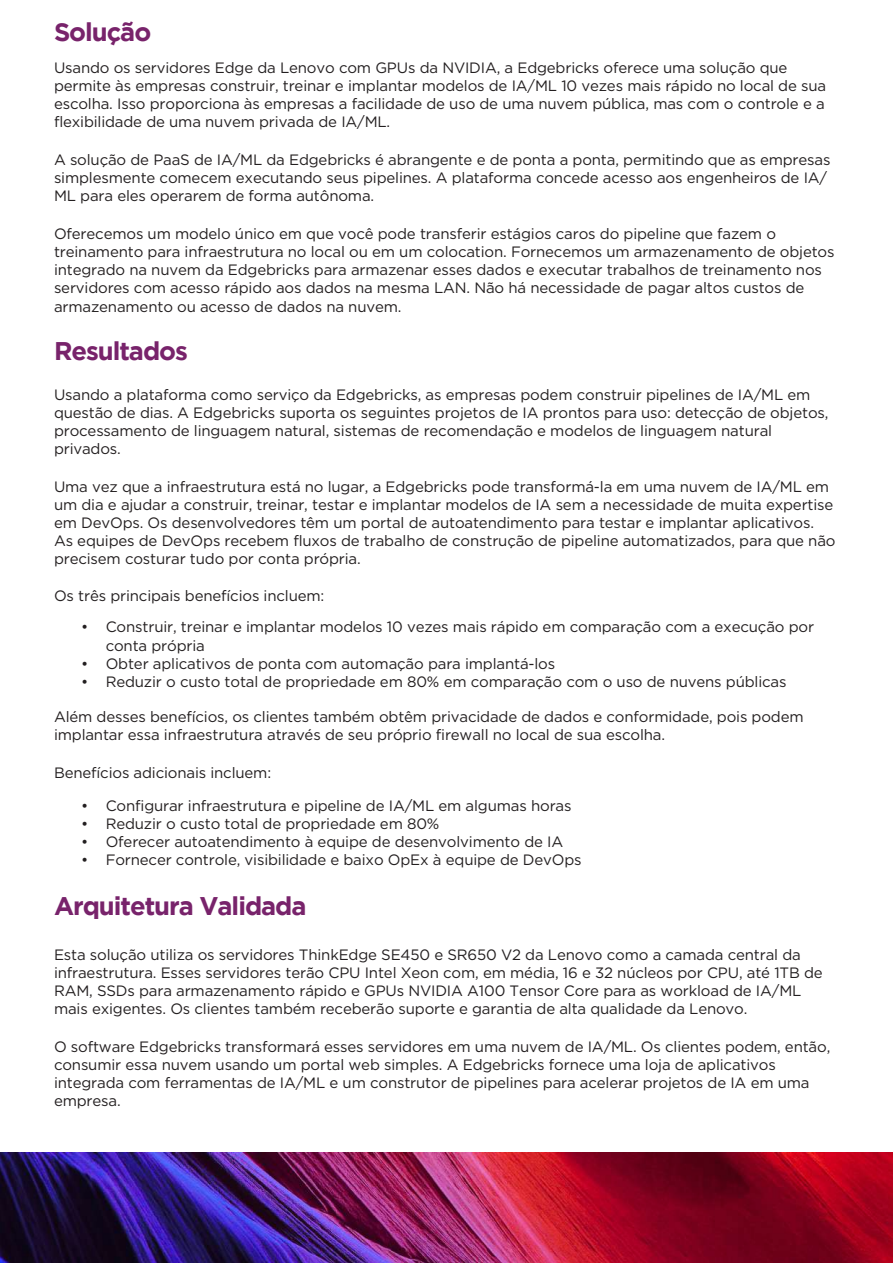
<style>
.page{position:relative;width:893px;height:1263px;background:#fff}
.page>*{position:absolute;margin:0;border:0;box-sizing:border-box;transform-origin:0 0}
.t1{font:700 25.5px "Gotham";letter-spacing:-.04em;color:#78236b}
.t2{font:700 25.5px "Gotham";letter-spacing:-.04em;color:#78236b}
.t3{font:15px/18px "Gotham";letter-spacing:-.01em;color:#231f20}
.s1{font-style:inherit}
</style>
<div class="page">
<img style="left:0;top:1153px;width:893px;height:110px">
<h1 class="t1" style="left:54px;top:17px;width:99px">Solução</h1>
<p class="t3" style="left:54px;top:59px;width:774px">Usando os servidores Edge da Lenovo com GPUs da NVIDIA, a Edgebricks oferece uma solução que permite às empresas construir, treinar e implantar modelos de IA/ML 10 vezes mais rápido no local de sua escolha. Isso proporciona às empresas a facilidade de uso de uma nuvem pública, mas com o controle e a flexibilidade de uma nuvem privada de IA/ML.</p>
<p class="t3" style="left:54px;top:150px;width:778px">A solução de PaaS de IA/ML da Edgebricks é abrangente e de ponta a ponta, permitindo que as empresas simplesmente comecem executando seus pipelines. A plataforma concede acesso aos engenheiros de IA/<br>ML para eles operarem de forma autônoma.</p>
<p class="t3" style="left:54px;top:224px;width:782px">Oferecemos um modelo único em que você pode transferir estágios caros do pipeline que fazem o treinamento para infraestrutura no local ou em um colocation. Fornecemos um armazenamento de objetos integrado na nuvem da Edgebricks para armazenar esses dados e executar trabalhos de treinamento nos servidores com acesso rápido aos dados na mesma LAN. Não há necessidade de pagar altos custos de armazenamento ou acesso de dados na nuvem.</p>
<h1 class="t2" style="left:54px;top:336px;width:135px">Result<span class="s1">ados</span></h1>
<p class="t3" style="left:54px;top:385px;width:776px">Usando a plataforma como serviço da Edgebricks, as empresas podem construir pipelines de IA/ML em questão de dias. A Edgebricks suporta os seguintes projetos de IA prontos para uso: detecção de objetos, processamento de linguagem natural, sistemas de recomendação e modelos de linguagem natural privados.</p>
<p class="t3" style="left:54px;top:477px;width:783px">Uma vez que a infraestrutura está no lugar, a Edgebricks pode transformá-la em uma nuvem de IA/ML em um dia e ajudar a construir, treinar, testar e implantar modelos de IA sem a necessidade de muita expertise em DevOps. Os desenvolvedores têm um portal de autoatendimento para testar e implantar aplicativos.<br>As equipes de DevOps recebem fluxos de trabalho de construção de pipeline automatizados, para que não precisem costurar tudo por conta própria.</p>
<p class="t3" style="left:54px;top:587px;width:272px">Os três principais benefícios incluem:</p>
<p class="t3" style="left:106px;top:618px;width:710px;line-height:18.6px;text-indent:-25px">• Construir, treinar e implantar modelos 10 vezes mais rápido em comparação com a execução por conta própria</p>
<p class="t3" style="left:81px;top:654px;width:476px">• Obter aplicativos de ponta com automação para implantá-los</p>
<p class="t3" style="left:81px;top:672px;width:707px">• Reduzir o custo total de propriedade em 80% em comparação com o uso de nuvens públicas</p>
<p class="t3" style="left:54px;top:708px;width:751px">Além desses benefícios, os clientes também obtêm privacidade de dados e conformidade, pois podem implantar essa infraestrutura através de seu próprio firewall no local de sua escolha.</p>
<p class="t3" style="left:54px;top:763px;width:219px">Benefícios adicionais incluem:</p>
<p class="t3" style="left:81px;top:796px;width:492px">• Configurar infraestrutura e pipeline de IA/ML em algumas horas</p>
<p class="t3" style="left:81px;top:814px;width:360px">• Reduzir o custo total de propriedade em 80%</p>
<p class="t3" style="left:81px;top:832px;width:484px">• Oferecer autoatendimento à equipe de desenvolvimento de IA</p>
<p class="t3" style="left:81px;top:850px;width:502px">• Fornecer controle, visibilidade e baixo OpEx à equipe de DevOps</p>
<h1 class="t1" style="left:54px;top:892px;width:254px">Arquitetura Validada</h1>
<p class="t3" style="left:54px;top:945px;width:770px">Esta solução utiliza os servidores ThinkEdge SE450 e SR650 V2 da Lenovo como a camada central da infraestrutura. Esses servidores terão CPU Intel Xeon com, em média, 16 e 32 núcleos por CPU, até 1TB de RAM, SSDs para armazenamento rápido e GPUs NVIDIA A100 Tensor Core para as workload de IA/ML mais exigentes. Os clientes também receberão suporte e garantia de alta qualidade da Lenovo.</p>
<p class="t3" style="left:54px;top:1037px;width:778px">O software Edgebricks transformará esses servidores em uma nuvem de IA/ML. Os clientes podem, então, consumir essa nuvem usando um portal web simples. A Edgebricks fornece uma loja de aplicativos integrada com ferramentas de IA/ML e um construtor de pipelines para acelerar projetos de IA em uma empresa.</p>
</div>
